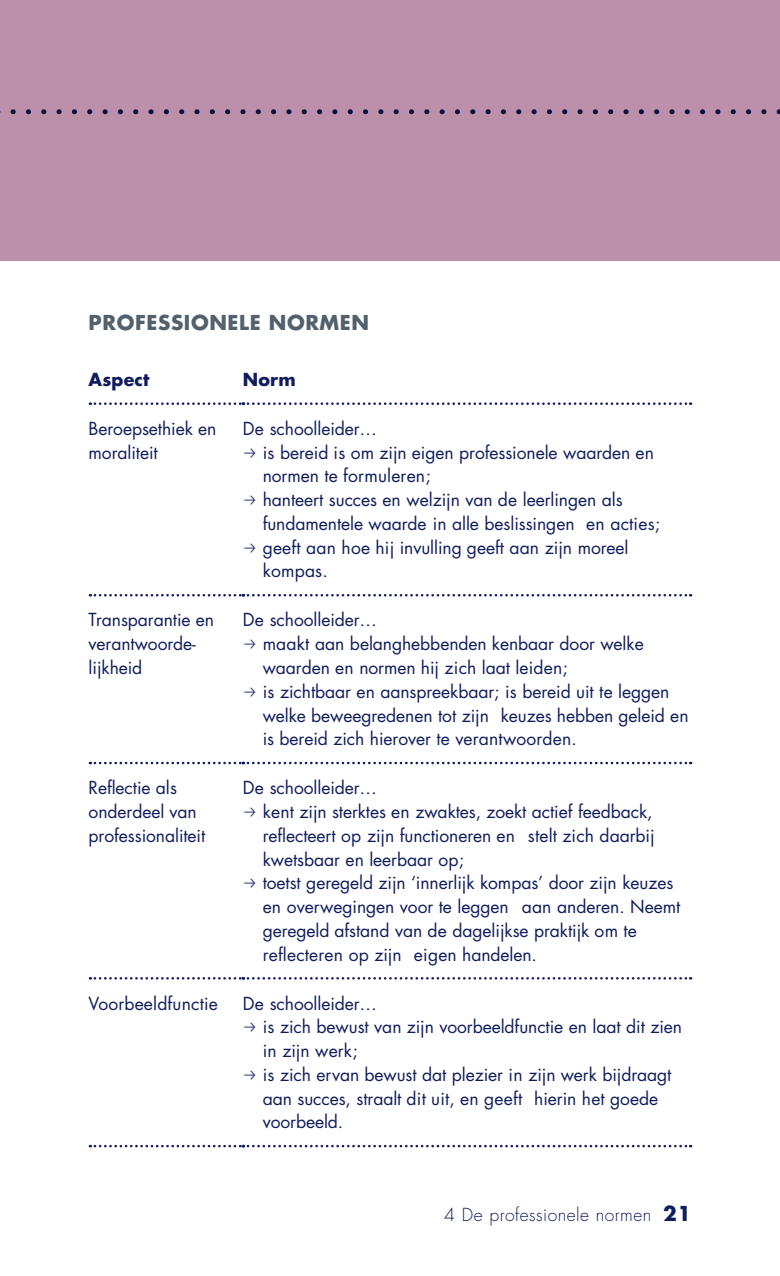
<style>
.page{position:relative;width:780px;height:1276px;background:#fff}
.page>*{position:absolute;margin:0;border:0;box-sizing:border-box;transform-origin:0 0}
.t1{font:700 20px "Futura LT";letter-spacing:.03em;color:#52616c}
.t2{font:17.5px/23.8px "Futura LT";letter-spacing:-.005em;color:#101d5d}
.t3{font:300 17.5px "Futura LT";letter-spacing:.025em;color:#101d5d}
.t4{font:700 17.5px "Futura LT";letter-spacing:.01em;color:#101d5d}
.s1{font-weight:700;font-size:20px}
</style>
<div class="page">
<div style="left:0;top:0;width:780px;height:261px;background:#bc8faa"></div>
<svg style="left:90px;top:402px;width:601px;height:3px"></svg>
<svg style="left:90px;top:594px;width:601px;height:2px"></svg>
<svg style="left:90px;top:762px;width:601px;height:2px"></svg>
<svg style="left:90px;top:977px;width:601px;height:2px"></svg>
<svg style="left:90px;top:1145px;width:601px;height:2px"></svg>
<p class="t1" style="left:89px;top:309px;width:282px">PROFESSIONELE NORMEN</p>
<p class="t4" style="left:89px;top:368px;width:62px">Aspect</p>
<p class="t4" style="left:243px;top:368px;width:54px">Norm</p>
<p class="t2" style="left:89px;top:417px;width:129px">Beroepsethiek en moraliteit</p>
<p class="t2" style="left:263px;top:417px;width:399px;text-indent:-20px">De schoolleider…<br>is bereid is om zijn eigen professionele waarden en normen te formuleren;<br>hanteert succes en welzijn van de leerlingen als fundamentele waarde in alle beslissingen en acties; geeft aan hoe hij invulling geeft aan zijn moreel kompas.</p>
<p class="t2" style="left:89px;top:608px;width:127px">Transparantie en verantwoorde&shy;lijkheid</p>
<p class="t2" style="left:263px;top:608px;width:427px;text-indent:-20px">De schoolleider…<br>maakt aan belanghebbenden kenbaar door welke waarden en normen hij zich laat leiden;<br>is zichtbaar en aanspreekbaar; is bereid uit te leggen welke beweegredenen tot zijn keuzes hebben geleid en is bereid zich hierover te verantwoorden.</p>
<p class="t2" style="left:89px;top:776px;width:118px">Reflectie als onderdeel van professionaliteit</p>
<p class="t2" style="left:263px;top:776px;width:419px;text-indent:-20px">De schoolleider…<br>kent zijn sterktes en zwaktes, zoekt actief feedback, reflecteert op zijn functioneren en stelt zich daarbij kwetsbaar en leerbaar op;<br>toetst geregeld zijn ‘innerlijk kompas’ door zijn keuzes en overwegingen voor te leggen aan anderen. Neemt geregeld afstand van de dagelijkse praktijk om te reflecteren op zijn eigen handelen.</p>
<p class="t2" style="left:89px;top:991px;width:131px">Voorbeeldfunctie</p>
<p class="t2" style="left:263px;top:991px;width:421px;text-indent:-20px">De schoolleider…<br>is zich bewust van zijn voorbeeldfunctie en laat dit zien in zijn werk;<br>is zich ervan bewust dat plezier in zijn werk bijdraagt aan succes, straalt dit uit, en geeft hierin het goede voorbeeld.</p>
<p class="t3" style="left:444px;top:1204px;width:248px">4 De professionele normen <span class="s1">21</span></p>
</div>
